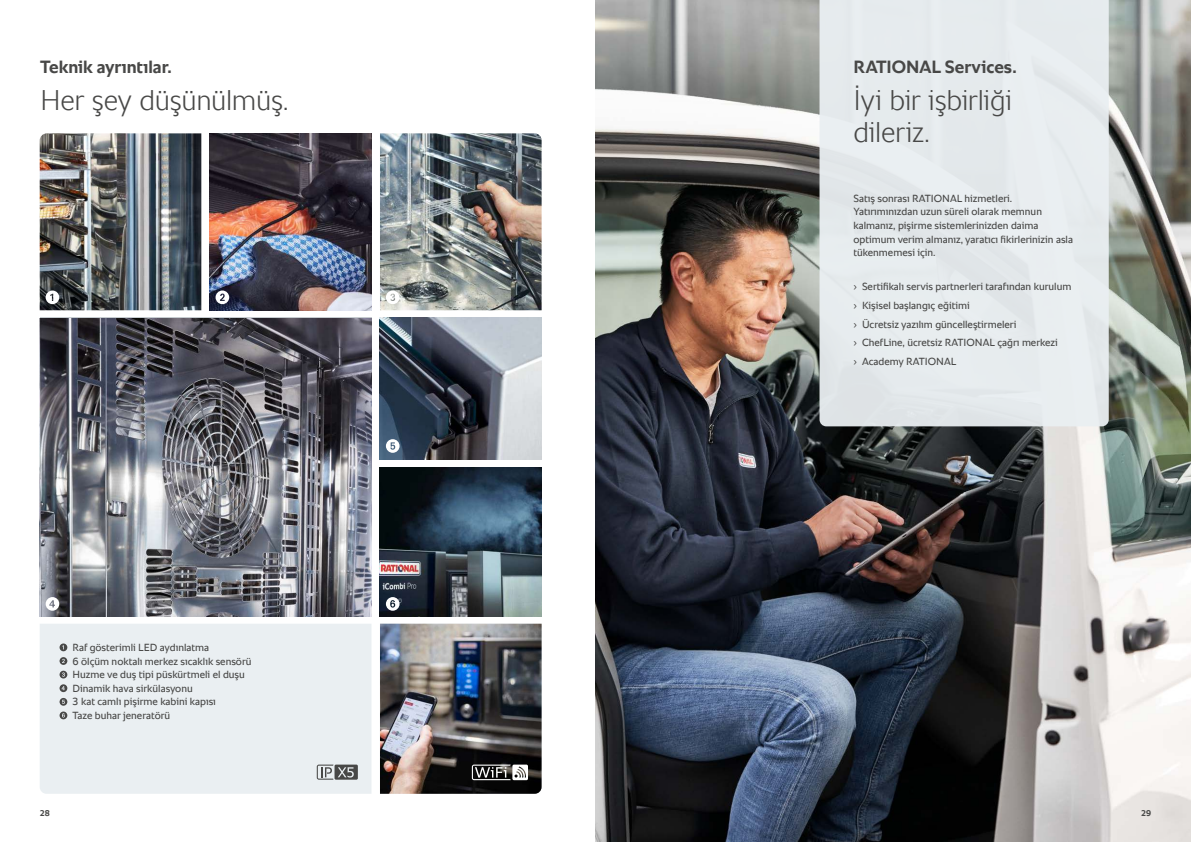
<style>
.page{position:relative;width:1191px;height:842px;background:#fff}
.page>*{position:absolute;margin:0;border:0;box-sizing:border-box;transform-origin:0 0}
.t1{font:300 29px/32px "RATIONAL Sans TT";letter-spacing:-.01em;color:#484847}
.t2{font:700 18px "RATIONAL Sans TT";color:#484847}
.t3{font:10.5px/13.6px "RATIONAL Sans TT";color:#484847}
.t4{font:700 8.5px "RATIONAL Sans TT";color:#484847}
</style>
<div class="page">
<img style="left:595px;top:0;width:596px;height:842px">
<div style="left:819px;top:0;width:289px;height:426px;background:#e6ebee"></div>
<img style="left:40px;top:133px;width:161px;height:177px">
<img style="left:210px;top:133px;width:161px;height:177px">
<img style="left:380px;top:133px;width:161px;height:177px">
<img style="left:40px;top:318px;width:332px;height:299px">
<img style="left:380px;top:467px;width:161px;height:149px">
<img style="left:380px;top:317px;width:161px;height:142px">
<svg style="left:46px;top:290px;width:13px;height:14px"></svg>
<svg style="left:215px;top:290px;width:14px;height:14px"></svg>
<svg style="left:386px;top:439px;width:13px;height:14px"></svg>
<svg style="left:386px;top:597px;width:13px;height:14px"></svg>
<svg style="left:386px;top:290px;width:13px;height:14px"></svg>
<div style="left:40px;top:624px;width:331px;height:170px;background:#eaeff2"></div>
<img style="left:380px;top:624px;width:161px;height:170px">
<svg style="left:317px;top:765px;width:41px;height:15px"></svg>
<svg style="left:60px;top:643px;width:7px;height:8px"></svg>
<svg style="left:60px;top:657px;width:7px;height:8px"></svg>
<svg style="left:60px;top:671px;width:7px;height:7px"></svg>
<svg style="left:60px;top:684px;width:7px;height:8px"></svg>
<svg style="left:60px;top:698px;width:7px;height:21px"></svg>
<svg style="left:46px;top:597px;width:13px;height:14px"></svg>
<h2 class="t2" style="left:40px;top:53px;width:133px">Teknik ayrıntılar.</h2>
<h1 class="t1" style="left:40px;top:84px;width:250px">Her şey düşünülmüş.</h1>
<p class="t3" style="left:72px;top:641px;width:181px">Raf gösterimli LED aydınlatma<br>6 ölçüm noktalı merkez sıcaklık sensörü<br>Huzme ve duş tipi püskürtmeli el duşu<br>Dinamik hava sirkülasyonu<br>3 kat camlı pişirme kabini kapısı<br>Taze buhar jeneratörü</p>
<h2 class="t2" style="left:853px;top:53px;width:165px">RATIONAL Services.</h2>
<h1 class="t1" style="left:853px;top:84px;width:160px">İyi bir işbirliği dileriz.</h1>
<p class="t3" style="left:853px;top:192px;width:221px">Satış sonrası RATIONAL hizmetleri.<br>Yatırımınızdan uzun süreli olarak memnun kalmanız, pişirme sistemlerinizden daima optimum verim almanız, yaratıcı fikirlerinizin asla tükenmemesi için.</p>
<p class="t3" style="left:853px;top:277px;width:219px;line-height:18.7px">› Sertifikalı servis partnerleri tarafından kurulum › Kişisel başlangıç eğitimi<br>› Ücretsiz yazılım güncelleştirmeleri<br>› ChefLine, ücretsiz RATIONAL çağrı merkezi<br>› Academy RATIONAL</p>
<p class="t4" style="left:40px;top:807px;width:12px">28</p>
<p class="t4" style="left:1141px;top:807px;width:12px">29</p>
</div>
